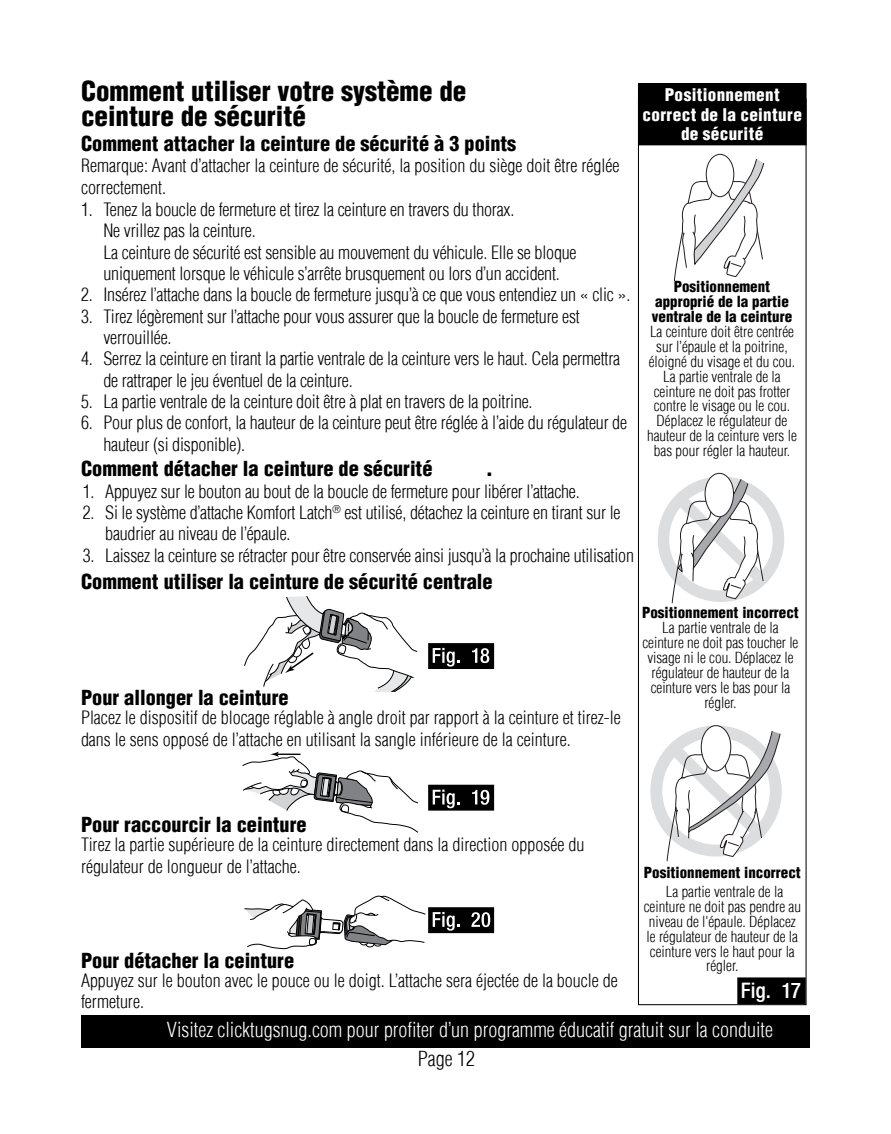
<style>
.page{position:relative;width:891px;height:1134px;background:#fff}
.page>*{position:absolute;margin:0;border:0;box-sizing:border-box;transform-origin:0 0}
.t1{font:900 condensed 27px/24.8px "Helvetica LT";color:#000}
.t2{font:500 condensed 21.38px "Helvetica Neue";color:#fff}
.t3{font:900 condensed 20.25px "Helvetica LT";color:#000}
.t4{font:300 condensed 20.25px "Helvetica LT";color:#fff}
.t5{font:300 condensed 20.25px "Helvetica LT";color:#000}
.t6{font:300 condensed 18px/21.4px "Helvetica LT";letter-spacing:-.01em;color:#000}
.t7{font:900 condensed 17.1px/19.1px "Helvetica LT";letter-spacing:.02em;color:#fff;text-align:center}
.t8{font:300 condensed 14.85px/14.8px "Helvetica LT";color:#000;text-align:center}
.t9{font:900 condensed 14.85px/14.8px "Helvetica LT";color:#000;text-align:center}
</style>
<div class="page">
<div style="left:638px;top:84px;width:168px;height:61px;background:#000"></div>
<div style="left:638px;top:83px;width:169px;height:62px;border:1px solid #000"></div>
<div style="left:706px;top:154px;width:28px;height:43px;border:1px solid #231f20;border-radius:50%"></div>
<svg style="left:674px;top:158px;width:90px;height:123px"></svg>
<svg style="left:658px;top:473px;width:126px;height:131px"></svg>
<svg style="left:650px;top:725px;width:132px;height:137px"></svg>
<div style="left:701px;top:726px;width:30px;height:45px;background:#fff;border-radius:50%"></div>
<div style="left:701px;top:725px;width:30px;height:46px;border:1px solid #231f20;border-radius:50%"></div>
<div style="left:638px;top:99px;width:169px;height:906px;border:1px solid #000"></div>
<div style="left:740px;top:980px;width:64px;height:22px;background:#000"></div>
<div style="left:737px;top:977px;width:69px;height:27px;border:4px solid #000"></div>
<div style="left:430px;top:645px;width:62px;height:22px;background:#010101"></div>
<div style="left:428px;top:643px;width:66px;height:26px;border:4px solid #010101"></div>
<svg style="left:433px;top:648px;width:26px;height:19px"></svg>
<svg style="left:472px;top:648px;width:17px;height:15px"></svg>
<div style="left:430px;top:787px;width:62px;height:22px;background:#010101"></div>
<div style="left:428px;top:785px;width:66px;height:26px;border:4px solid #010101"></div>
<svg style="left:433px;top:790px;width:26px;height:18px"></svg>
<svg style="left:472px;top:790px;width:17px;height:15px"></svg>
<div style="left:430px;top:909px;width:62px;height:22px;background:#010101"></div>
<div style="left:428px;top:907px;width:66px;height:26px;border:4px solid #010101"></div>
<svg style="left:433px;top:912px;width:26px;height:19px"></svg>
<svg style="left:471px;top:912px;width:19px;height:15px"></svg>
<svg style="left:244px;top:596px;width:174px;height:95px"></svg>
<svg style="left:242px;top:752px;width:176px;height:81px"></svg>
<svg style="left:244px;top:895px;width:182px;height:54px"></svg>
<div style="left:81px;top:1015px;width:729px;height:33px;background:#000"></div>
<h1 class="t1" style="left:81px;top:79px;width:387px">Comment utiliser votre système de ceinture de sécurité</h1>
<p class="t3" style="left:81px;top:131px;width:437px">Comment attacher la ceinture de sécurité à 3 points</p>
<p class="t6" style="left:81px;top:155px;width:540px">Remarque: Avant d’attacher la ceinture de sécurité, la position du siège doit être réglée correctement.</p>
<p class="t6" style="left:104px;top:199px;width:475px;text-indent:-22px">1. Tenez la boucle de fermeture et tirez la ceinture en travers du thorax.<br>Ne vrillez pas la ceinture.<br>La ceinture de sécurité est sensible au mouvement du véhicule. Elle se bloque uniquement lorsque le véhicule s’arrête brusquement ou lors d’un accident.</p>
<p class="t6" style="left:81px;top:284px;width:551px">2. Insérez l’attache dans la boucle de fermeture jusqu’à ce que vous entendiez un « clic ».</p>
<p class="t6" style="left:104px;top:305px;width:478px;text-indent:-22px">3. Tirez légèrement sur l’attache pour vous assurer que la boucle de fermeture est verrouillée.</p>
<p class="t6" style="left:104px;top:348px;width:518px;text-indent:-22px">4. Serrez la ceinture en tirant la partie ventrale de la ceinture vers le haut. Cela permettra de rattraper le jeu éventuel de la ceinture.</p>
<p class="t6" style="left:81px;top:391px;width:453px">5. La partie ventrale de la ceinture doit être à plat en travers de la poitrine.</p>
<p class="t6" style="left:104px;top:412px;width:525px;text-indent:-22px">6. Pour plus de confort, la hauteur de la ceinture peut être réglée à l’aide du régulateur de hauteur (si disponible).</p>
<p class="t3" style="left:81px;top:455px;width:353px">Comment détacher la ceinture de sécurité</p>
<p class="t3" style="left:486px;top:455px;width:8px">.</p>
<p class="t6" style="left:83px;top:480px;width:499px">1. Appuyez sur le bouton au bout de la boucle de fermeture pour libérer l’attache.</p>
<p class="t6" style="left:105px;top:502px;width:517px;text-indent:-23px">2. Si le système d’attache Komfort Latch<sup>®</sup> est utilisé, détachez la ceinture en tirant sur le baudrier au niveau de l’épaule.</p>
<p class="t6" style="left:83px;top:544px;width:553px">3. Laissez la ceinture se rétracter pour être conservée ainsi jusqu’à la prochaine utilisation</p>
<p class="t3" style="left:81px;top:569px;width:413px">Comment utiliser la ceinture de sécurité centrale</p>
<p class="t3" style="left:81px;top:684px;width:209px">Pour allonger la ceinture</p>
<p class="t6" style="left:81px;top:707px;width:541px">Placez le dispositif de blocage réglable à angle droit par rapport à la ceinture et tirez-le dans le sens opposé de l’attache en utilisant la sangle inférieure de la ceinture.</p>
<p class="t7" style="left:643px;top:86px;width:161px">Positionnement correct de la ceinture de sécurité</p>
<p class="t9" style="left:652px;top:279px;width:142px">Positionnement approprié de la partie ventrale de la ceinture</p>
<p class="t8" style="left:647px;top:324px;width:151px">La ceinture doit être centrée sur l’épaule et la poitrine, éloigné du visage et du cou.<br>La partie ventrale de la ceinture ne doit pas frotter contre le visage ou le cou.<br>Déplacez le régulateur de hauteur de la ceinture vers le bas pour régler la hauteur.</p>
<p class="t9" style="left:642px;top:605px;width:158px">Positionnement incorrect</p>
<p class="t8" style="left:643px;top:621px;width:157px">La partie ventrale de la ceinture ne doit pas toucher le visage ni le cou. Déplacez le régulateur de hauteur de la ceinture vers le bas pour la régler.</p>
<p class="t3" style="left:81px;top:812px;width:227px">Pour raccourcir la ceinture</p>
<p class="t6" style="left:81px;top:834px;width:505px">Tirez la partie supérieure de la ceinture directement dans la direction opposée du régulateur de longueur de l’attache.</p>
<p class="t9" style="left:644px;top:865px;width:158px">Positionnement incorrect</p>
<p class="t8" style="left:644px;top:884px;width:159px">La partie ventrale de la ceinture ne doit pas pendre au niveau de l'épaule. Déplacez le régulateur de hauteur de la ceinture vers le haut pour la régler.</p>
<p class="t3" style="left:81px;top:948px;width:215px">Pour détacher la ceinture</p>
<p class="t6" style="left:81px;top:970px;width:538px">Appuyez sur le bouton avec le pouce ou le doigt. L’attache sera éjectée de la boucle de fermeture.</p>
<p class="t4" style="left:167px;top:1018px;width:607px">Visitez clicktugsnug.com pour profiter d’un programme éducatif gratuit sur la conduite</p>
<p class="t2" style="left:741px;top:978px;width:62px">Fig. 17</p>
<p class="t5" style="left:418px;top:1047px;width:59px">Page 12</p>
</div>
